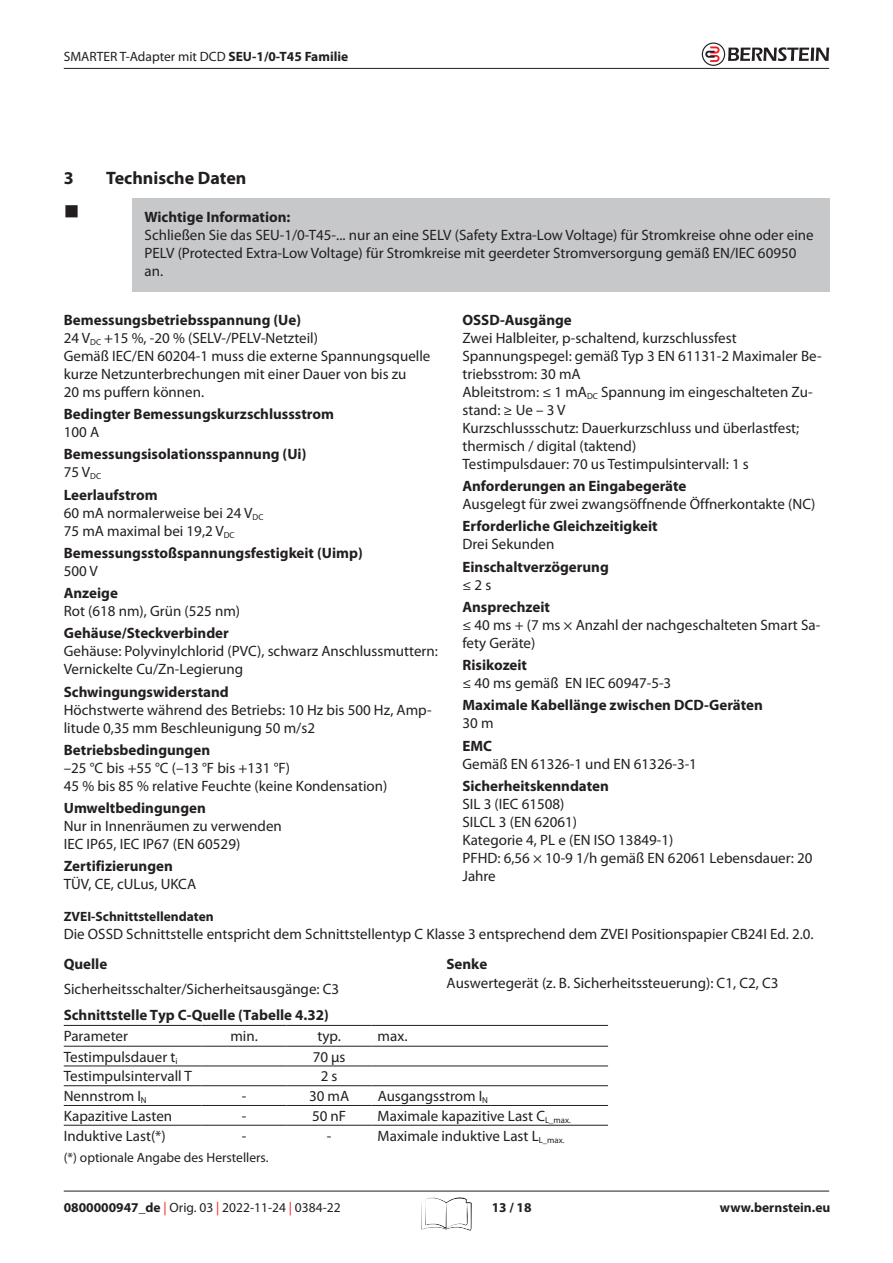
<style>
.page{position:relative;width:893px;height:1263px;background:#fff}
.page>*{position:absolute;margin:0;border:0;box-sizing:border-box;transform-origin:0 0}
.t1{font:21px "Wingdings";color:#231f20}
.t2{font:700 18px "Myriad Pro";color:#231f20}
.t3{font:15px/18px "Myriad Pro";color:#231f20}
.t4{font:700 15px/18px "Myriad Pro";color:#231f20}
.t5{font:13.5px "Myriad Pro";color:#231f20}
.t6{font:700 13.5px "Myriad Pro";color:#231f20}
.s1{font-weight:700}
.s2{font-weight:400}
.s3{color:#ee1d23}
</style>
<div class="page">
<hr style="left:64px;top:1191px;width:765px;height:1px;background:#231f20">
<hr style="left:64px;top:68px;width:765px;height:1px;background:#231f20">
<svg style="left:702px;top:43px;width:127px;height:23px"></svg>
<svg style="left:421px;top:1197px;width:51px;height:34px"></svg>
<div style="left:132px;top:198px;width:697px;height:93px;background:#c7c8ca"></div>
<hr style="left:64px;top:1025px;width:138px;height:1px;background:#231f20">
<hr style="left:202px;top:1025px;width:85px;height:1px;background:#231f20">
<hr style="left:287px;top:1025px;width:85px;height:1px;background:#231f20">
<hr style="left:372px;top:1025px;width:236px;height:1px;background:#231f20">
<hr style="left:64px;top:1046px;width:138px;height:1px;background:#231f20">
<hr style="left:287px;top:1046px;width:85px;height:1px;background:#231f20">
<hr style="left:372px;top:1046px;width:236px;height:1px;background:#231f20">
<hr style="left:64px;top:1065px;width:138px;height:1px;background:#231f20">
<hr style="left:287px;top:1065px;width:85px;height:1px;background:#231f20">
<hr style="left:372px;top:1065px;width:236px;height:1px;background:#231f20">
<hr style="left:64px;top:1085px;width:138px;height:1px;background:#231f20">
<hr style="left:202px;top:1085px;width:85px;height:1px;background:#231f20">
<hr style="left:287px;top:1085px;width:85px;height:1px;background:#231f20">
<hr style="left:372px;top:1085px;width:236px;height:1px;background:#231f20">
<hr style="left:64px;top:1105px;width:138px;height:1px;background:#231f20">
<hr style="left:202px;top:1105px;width:85px;height:1px;background:#231f20">
<hr style="left:287px;top:1105px;width:85px;height:1px;background:#231f20">
<hr style="left:372px;top:1105px;width:236px;height:1px;background:#231f20">
<hr style="left:64px;top:1125px;width:138px;height:1px;background:#231f20">
<hr style="left:202px;top:1125px;width:85px;height:1px;background:#231f20">
<hr style="left:287px;top:1125px;width:85px;height:1px;background:#231f20">
<hr style="left:372px;top:1125px;width:236px;height:1px;background:#231f20">
<hr style="left:202px;top:1046px;width:85px;height:1px;background:#231f20">
<hr style="left:202px;top:1065px;width:85px;height:1px;background:#231f20">
<p class="t5" style="left:64px;top:48px;width:286px">SMARTER T-Adapter mit DCD <span class="s1">SEU-1/0-T45 Familie</span></p>
<p class="t2" style="left:64px;top:166px;width:11px">3</p>
<p class="t2" style="left:106px;top:166px;width:142px">Technische Daten</p>
<h1 class="t1" style="left:64px;top:200px;width:17px">■</h1>
<p class="t4" style="left:145px;top:207px;width:147px">Wichtige Information:</p>
<p class="t3" style="left:145px;top:225px;width:671px">Schließen Sie das SEU-1/0-T45-... nur an eine SELV (Safety Extra-Low Voltage) für Stromkreise ohne oder eine<br>PELV (Protected Extra-Low Voltage) für Stromkreise mit geerdeter Stromversorgung gemäß EN/IEC 60950 an.</p>
<p class="t3" style="left:64px;top:311px;width:368px"><span class="s1">Bemessungsbetriebsspannung (Ue)<br></span>24 V<sub>DC</sub> +15 %, -20 % (SELV-/PELV-Netzteil)<br>Gemäß IEC/EN 60204-1 muss die externe Spannungsquelle kurze Netzunterbrechungen mit einer Dauer von bis zu<br>20 ms puffern können.</p>
<p class="t4" style="left:64px;top:405px;width:272px">Bedingter Bemessungskurzschlussstrom</p>
<p class="t3" style="left:64px;top:423px;width:37px">100 A</p>
<p class="t4" style="left:64px;top:445px;width:244px">Bemessungsisolationsspannung (Ui)<br><span class="s2">75 V</span><sub>DC</sub></p>
<p class="t3" style="left:64px;top:485px;width:201px"><span class="s1">Leerlaufstrom<br></span>60 mA normalerweise bei 24 V<sub>DC<br></sub>75 mA maximal bei 19,2 V<sub>DC</sub></p>
<p class="t4" style="left:64px;top:543px;width:300px">Bemessungsstoßspannungsfestigkeit (Uimp)</p>
<p class="t3" style="left:64px;top:562px;width:36px">500 V</p>
<p class="t4" style="left:64px;top:584px;width:56px">Anzeige</p>
<p class="t3" style="left:64px;top:602px;width:178px">Rot (618 nm), Grün (525 nm)</p>
<p class="t4" style="left:64px;top:624px;width:167px">Gehäuse/Steckverbinder</p>
<p class="t3" style="left:64px;top:642px;width:376px">Gehäuse: Polyvinylchlorid (PVC), schwarz Anschlussmuttern:<br>Vernickelte Cu/Zn-Legierung</p>
<p class="t4" style="left:64px;top:682px;width:167px">Schwingungswiderstand</p>
<p class="t3" style="left:64px;top:700px;width:369px">Höchstwerte während des Betriebs: 10 Hz bis 500 Hz, Amp&shy;litude 0,35 mm Beschleunigung 50 m/s2</p>
<p class="t4" style="left:64px;top:740px;width:148px">Betriebsbedingungen</p>
<p class="t3" style="left:64px;top:759px;width:325px">–25 °C bis +55 °C (–13 °F bis +131 °F)<br>45 % bis 85 % relative Feuchte (keine Kondensation)</p>
<p class="t4" style="left:64px;top:799px;width:144px">Umweltbedingungen</p>
<p class="t3" style="left:64px;top:817px;width:220px">Nur in Innenräumen zu verwenden<br>IEC IP65, IEC IP67 (EN 60529)</p>
<p class="t4" style="left:64px;top:857px;width:111px">Zertifizierungen</p>
<p class="t3" style="left:64px;top:875px;width:134px">TÜV, CE, cULus, UKCA</p>
<p class="t4" style="left:462px;top:310px;width:111px">OSSD-Ausgänge</p>
<p class="t3" style="left:462px;top:329px;width:361px">Zwei Halbleiter, p-schaltend, kurzschlussfest Spannungspegel: gemäß Typ 3 EN 61131-2 Maximaler Be&shy;triebsstrom: 30 mA<br>Ableitstrom: ≤ 1 mA<sub>DC</sub> Spannung im eingeschalteten Zu&shy;stand: ≥ Ue – 3 V<br>Kurzschlussschutz: Dauerkurzschluss und überlastfest; thermisch / digital (taktend)<br>Testimpulsdauer: 70 us Testimpulsintervall: 1 s</p>
<p class="t4" style="left:462px;top:477px;width:225px">Anforderungen an Eingabegeräte</p>
<p class="t3" style="left:462px;top:495px;width:355px">Ausgelegt für zwei zwangsöffnende Öffnerkontakte (NC)</p>
<p class="t4" style="left:462px;top:517px;width:197px">Erforderliche Gleichzeitigkeit</p>
<p class="t3" style="left:462px;top:535px;width:93px">Drei Sekunden</p>
<p class="t4" style="left:462px;top:557px;width:148px">Einschaltverzögerung</p>
<p class="t3" style="left:462px;top:575px;width:30px">≤ 2 s</p>
<p class="t4" style="left:462px;top:597px;width:89px">Ansprechzeit</p>
<p class="t3" style="left:462px;top:616px;width:359px">≤ 40 ms + (7 ms × Anzahl der nachgeschalteten Smart Sa&shy;fety Geräte)</p>
<p class="t4" style="left:462px;top:656px;width:66px">Risikozeit</p>
<p class="t3" style="left:462px;top:674px;width:210px">≤ 40 ms gemäß EN IEC 60947-5-3</p>
<p class="t4" style="left:462px;top:696px;width:302px">Maximale Kabellänge zwischen DCD-Geräten</p>
<p class="t3" style="left:462px;top:714px;width:33px">30 m</p>
<p class="t4" style="left:462px;top:736px;width:31px">EMC</p>
<p class="t3" style="left:462px;top:754px;width:236px">Gemäß EN 61326-1 und EN 61326-3-1</p>
<p class="t4" style="left:462px;top:776px;width:148px">Sicherheitskenndaten</p>
<p class="t3" style="left:462px;top:795px;width:352px">SIL 3 (IEC 61508)<br>SILCL 3 (EN 62061)<br>Kategorie 4, PL e (EN ISO 13849-1)<br>PFHD: 6,56 × 10-9 1/h gemäß EN 62061 Lebensdauer: 20<br>Jahre</p>
<p class="t6" style="left:64px;top:907px;width:152px">ZVEI-Schnittstellendaten</p>
<p class="t3" style="left:64px;top:924px;width:751px">Die OSSD Schnittstelle entspricht dem Schnittstellentyp C Klasse 3 entsprechend dem ZVEI Positionspapier CB24I Ed. 2.0.</p>
<p class="t4" style="left:64px;top:954px;width:45px">Quelle</p>
<p class="t3" style="left:64px;top:980px;width:277px">Sicherheitsschalter/Sicherheitsausgänge: C3</p>
<p class="t4" style="left:64px;top:1005px;width:267px">Schnittstelle Typ C-Quelle (Tabelle 4.32)</p>
<p class="t4" style="left:446px;top:954px;width:42px">Senke</p>
<p class="t3" style="left:446px;top:974px;width:333px">Auswertegerät (z. B. Sicherheitssteuerung): C1, C2, C3</p>
<p class="t3" style="left:64px;top:1027px;width:66px">Parameter</p>
<p class="t3" style="left:230px;top:1027px;width:29px">min.</p>
<p class="t3" style="left:317px;top:1027px;width:25px">typ.</p>
<p class="t3" style="left:378px;top:1027px;width:31px">max.</p>
<p class="t3" style="left:64px;top:1047px;width:115px">Testimpulsdauer t<sub>i</sub></p>
<p class="t3" style="left:313px;top:1047px;width:34px">70 µs</p>
<p class="t3" style="left:64px;top:1067px;width:130px">Testimpulsintervall T</p>
<p class="t3" style="left:321px;top:1067px;width:18px">2 s</p>
<p class="t3" style="left:64px;top:1087px;width:84px">Nennstrom I<sub>N</sub></p>
<p class="t3" style="left:242px;top:1087px;width:6px">-</p>
<p class="t3" style="left:309px;top:1087px;width:42px">30 mA</p>
<p class="t3" style="left:378px;top:1087px;width:112px">Ausgangsstrom I<sub>N</sub></p>
<p class="t3" style="left:64px;top:1107px;width:110px">Kapazitive Lasten</p>
<p class="t3" style="left:242px;top:1107px;width:6px">-</p>
<p class="t3" style="left:312px;top:1107px;width:36px">50 nF</p>
<p class="t3" style="left:378px;top:1107px;width:195px">Maximale kapazitive Last C<sub>L_max.</sub></p>
<p class="t3" style="left:64px;top:1126px;width:104px">Induktive Last(*)</p>
<p class="t3" style="left:242px;top:1126px;width:6px">-</p>
<p class="t3" style="left:327px;top:1126px;width:6px">-</p>
<p class="t3" style="left:378px;top:1126px;width:188px">Maximale induktive Last L<sub>L_max.</sub></p>
<p class="t5" style="left:64px;top:1149px;width:206px">(*) optionale Angabe des Herstellers.</p>
<p class="t5" style="left:64px;top:1199px;width:278px"><span class="s1">0800000947_de</span> <span class="s3">|</span> Orig. 03 <span class="s3">|</span> 2022-11-24 <span class="s3">|</span> 0384-22</p>
<p class="t6" style="left:492px;top:1198px;width:41px">13 / 18</p>
<p class="t6" style="left:720px;top:1198px;width:112px">www.bernstein.eu</p>
</div>
